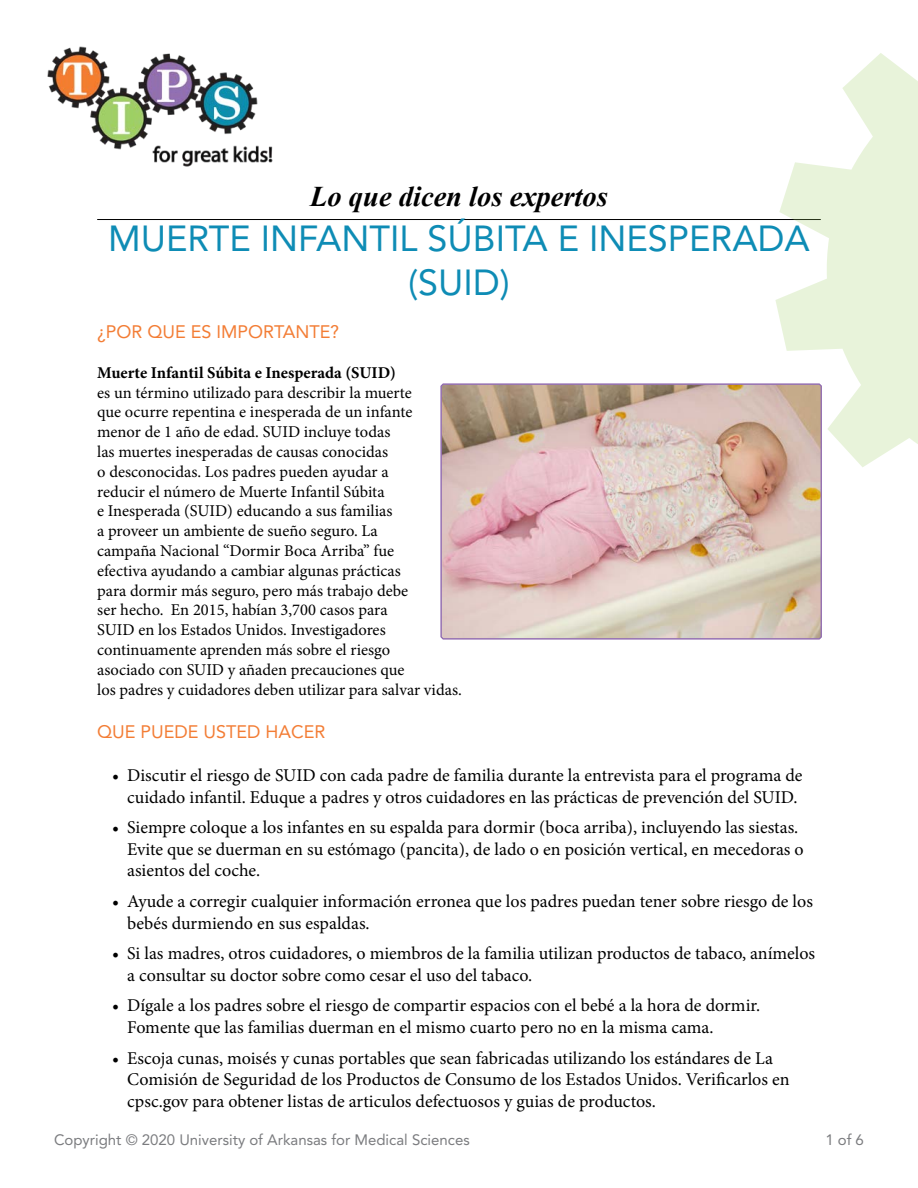
<style>
.page{position:relative;width:918px;height:1188px;background:#fff}
.page>*{position:absolute;margin:0;border:0;box-sizing:border-box;transform-origin:0 0}
.t1{font:36px/43.2px "Avenir";color:#0e8cb5;text-align:center}
.t2{font:italic 700 28.5px "Times New Roman";color:#000}
.t3{font:18px/21.6px "Minion Pro";color:#000}
.t4{font:18px "Avenir";color:#f37d35}
.t5{font:16.5px/19.8px "Minion Pro";color:#000}
.t6{font:700 16.5px "Minion Pro";letter-spacing:-.005em;color:#000}
.t7{font:15px "Avenir";color:#7b7c7f}
</style>
<div class="page">
<img style="left:47px;top:46px;width:226px;height:121px">
<hr style="left:97px;top:219px;width:724px;height:1px;background:#000">
<svg style="left:775px;top:53px;width:143px;height:481px;fill:#e8f3da"></svg>
<svg style="left:441px;top:384px;width:380px;height:255px;background:#d4b9b1"></svg>
<h2 class="t2" style="left:310px;top:176px;width:299px">Lo que dicen los expertos</h2>
<h1 class="t1" style="left:108px;top:217px;width:703px">MUERTE INFANTIL SÚBITA E INESPERADA (SUID)</h1>
<p class="t4" style="left:97px;top:322px;width:244px">¿POR QUE ES IMPORTANTE?</p>
<p class="t6" style="left:97px;top:361px;width:300px">Muerte Infantil Súbita e Inesperada (SUID)</p>
<p class="t5" style="left:97px;top:382px;width:366px">es un término utilizado para describir la muerte<br>que ocurre repentina e inesperada de un infante<br>menor de 1 año de edad. SUID incluye todas<br>las muertes inesperadas de causas conocidas<br>o desconocidas. Los padres pueden ayudar a<br>reducir el número de Muerte Infantil Súbita<br>e Inesperada (SUID) educando a sus familias<br>a proveer un ambiente de sueño seguro. La<br>campaña Nacional “Dormir Boca Arriba” fue<br>efectiva ayudando a cambiar algunas prácticas<br>para dormir más seguro, pero más trabajo debe<br>ser hecho. En 2015, habían 3,700 casos para<br>SUID en los Estados Unidos. Investigadores continuamente aprenden más sobre el riesgo<br>asociado con SUID y añaden precauciones que<br>los padres y cuidadores deben utilizar para salvar vidas.</p>
<p class="t4" style="left:97px;top:721px;width:230px">QUE PUEDE USTED HACER</p>
<p class="t3" style="left:112px;top:765px;width:692px;text-align:center">• Discutir el riesgo de SUID con cada padre de familia durante la entrevista para el programa de cuidado infantil. Eduque a padres y otros cuidadores en las prácticas de prevención del SUID.</p>
<p class="t3" style="left:127px;top:817px;width:678px;text-indent:-15px">• Siempre coloque a los infantes en su espalda para dormir (boca arriba), incluyendo las siestas.<br>Evite que se duerman en su estómago (pancita), de lado o en posición vertical, en mecedoras o asientos del coche.</p>
<p class="t3" style="left:127px;top:891px;width:687px;text-indent:-15px">• Ayude a corregir cualquier información erronea que los padres puedan tener sobre riesgo de los bebés durmiendo en sus espaldas.</p>
<p class="t3" style="left:127px;top:943px;width:690px;text-indent:-15px">• Si las madres, otros cuidadores, o miembros de la familia utilizan productos de tabaco, anímelos a consultar su doctor sobre como cesar el uso del tabaco.</p>
<p class="t3" style="left:127px;top:995px;width:634px;text-indent:-15px">• Dígale a los padres sobre el riesgo de compartir espacios con el bebé a la hora de dormir.<br>Fomente que las familias duerman en el mismo cuarto pero no en la misma cama.</p>
<p class="t3" style="left:127px;top:1047px;width:664px;text-indent:-15px">• Escoja cunas, moisés y cunas portables que sean fabricadas utilizando los estándares de La<br>Comisión de Seguridad de los Productos de Consumo de los Estados Unidos. Verificarlos en cpsc.gov para obtener listas de articulos defectuosos y guias de productos.</p>
<p class="t7" style="left:54px;top:1131px;width:417px">Copyright © 2020 University of Arkansas for Medical Sciences</p>
<p class="t7" style="left:825px;top:1131px;width:40px">1 of 6</p>
</div>
